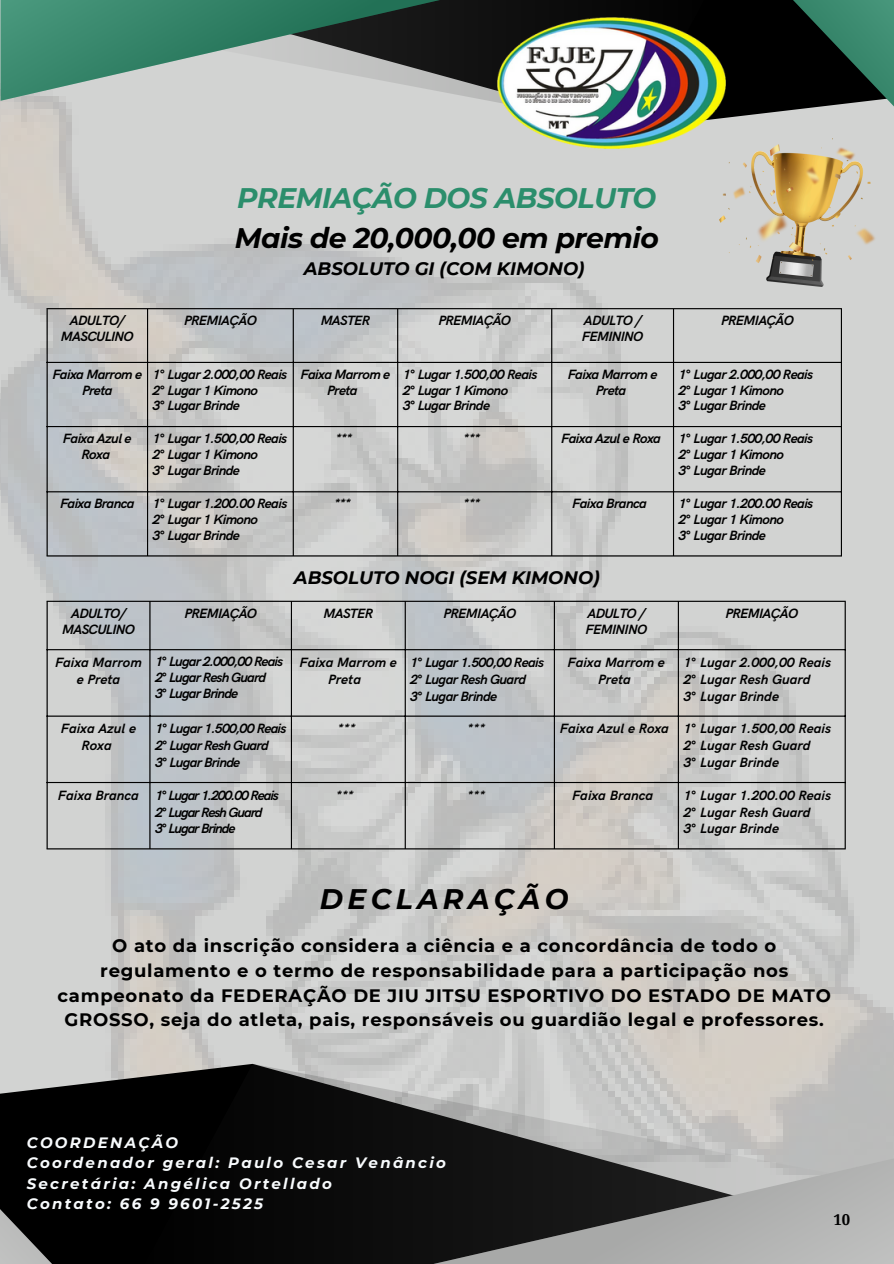
<style>
.page{position:relative;width:894px;height:1264px;background:#fff}
.page>*{position:absolute;margin:0;border:0;box-sizing:border-box;transform-origin:0 0}
.t1{font:italic 700 28.2px "Montserrat";letter-spacing:-.02em;color:#000}
.t2{font:italic 700 28.2px "Montserrat";letter-spacing:-.02em;color:#2b8e6c}
.t3{font:italic 700 28.2px "Montserrat";letter-spacing:.15em;color:#000}
.t4{font:700 18px/24.8px "Montserrat";letter-spacing:.04em;color:#000;text-align:center}
.t5{font:italic 700 18px "Montserrat";color:#000}
.t6{font:italic 700 15px "Montserrat";letter-spacing:.15em;color:#f8fbfd}
.t7{font:700 15px "Droid Serif";color:#000}
.t8{font:italic 700 13.5px/15.8px "HK Grotesk";letter-spacing:-.045em;color:#000;text-align:center}
.t9{font:italic 700 13.5px/16.8px "HK Grotesk";color:#000;text-align:center}
.t10{font:italic 700 13.5px "HK Grotesk";letter-spacing:-.065em;color:#000}
.t11{font:italic 700 13.5px "HK Grotesk";letter-spacing:-.08em;color:#000}
</style>
<div class="page">
<img style="left:0;top:0;width:893px;height:1063px">
<svg style="left:728px;top:0;width:22px;height:128px;background:#131313"></svg>
<svg style="left:1px;top:0;width:727px;height:128px;background:#bbbbba"></svg>
<svg style="left:1px;top:0;width:635px;height:101px;background:#5f8175"></svg>
<svg style="left:750px;top:0;width:143px;height:138px;background:#3f554d"></svg>
<img style="left:497px;top:17px;width:232px;height:140px">
<hr style="left:47px;top:309px;width:1px;height:246px;background:#000">
<hr style="left:147px;top:309px;width:1px;height:246px;background:#000">
<hr style="left:292px;top:309px;width:2px;height:246px;background:#000">
<hr style="left:397px;top:309px;width:1px;height:246px;background:#000">
<hr style="left:551px;top:309px;width:1px;height:246px;background:#000">
<hr style="left:672px;top:309px;width:2px;height:246px;background:#000">
<hr style="left:840px;top:309px;width:1px;height:246px;background:#000">
<hr style="left:47px;top:308px;width:794px;height:1px;background:#000">
<hr style="left:47px;top:362px;width:794px;height:1px;background:#000">
<hr style="left:47px;top:426px;width:794px;height:1px;background:#000">
<hr style="left:47px;top:491px;width:794px;height:1px;background:#000">
<hr style="left:47px;top:555px;width:794px;height:1px;background:#000">
<img style="left:719px;top:138px;width:157px;height:149px">
<hr style="left:47px;top:602px;width:1px;height:246px;background:#000">
<hr style="left:149px;top:602px;width:1px;height:246px;background:#000">
<hr style="left:291px;top:602px;width:1px;height:246px;background:#000">
<hr style="left:404px;top:602px;width:1px;height:246px;background:#000">
<hr style="left:553px;top:602px;width:1px;height:246px;background:#000">
<hr style="left:677px;top:602px;width:1px;height:246px;background:#000">
<hr style="left:844px;top:602px;width:1px;height:246px;background:#000">
<hr style="left:47px;top:600px;width:798px;height:2px;background:#000">
<hr style="left:47px;top:649px;width:798px;height:1px;background:#000">
<hr style="left:47px;top:715px;width:798px;height:1px;background:#000">
<hr style="left:47px;top:782px;width:798px;height:1px;background:#000">
<hr style="left:47px;top:848px;width:798px;height:1px;background:#000">
<svg style="left:92px;top:1063px;width:30px;height:200px;background:#121212"></svg>
<svg style="left:122px;top:1063px;width:771px;height:200px;background:#5e5e5d"></svg>
<svg style="left:250px;top:1102px;width:643px;height:161px;background:#636463"></svg>
<svg style="left:0;top:1049px;width:92px;height:214px;background:#343434"></svg>
<p class="t2" style="left:237px;top:180px;width:420px">PREMIAÇÃO DOS ABSOLUTO</p>
<p class="t1" style="left:235px;top:221px;width:425px">Mais de 20,000,00 em premio</p>
<p class="t5" style="left:304px;top:257px;width:282px">ABSOLUTO GI (COM KIMONO)</p>
<p class="t8" style="left:61px;top:313px;width:74px">ADULTO/<br>MASCULINO</p>
<p class="t8" style="left:184px;top:313px;width:74px">PREMIAÇÃO</p>
<p class="t8" style="left:320px;top:313px;width:51px">MASTER</p>
<h1 class="t8" style="left:438px;top:313px;width:74px">PREMIAÇÃO</h1>
<h2 class="t8" style="left:581px;top:313px;width:63px;text-align:left">ADULTO /<br>FEMININO</h2>
<h3 class="t8" style="left:720px;top:313px;width:74px">PREMIAÇÃO</h3>
<p class="t8" style="left:52px;top:367px;width:91px">Faixa Marrom e<br>Preta</p>
<p class="t8" style="left:153px;top:367px;width:136px">1° Lugar 2.000,00 Reais</p>
<p class="t8" style="left:300px;top:367px;width:91px">Faixa Marrom e<br>Preta</p>
<p class="t8" style="left:402px;top:367px;width:136px">1° Lugar 1.500,00 Reais</p>
<p class="t8" style="left:567px;top:367px;width:91px">Faixa Marrom e<br>Preta</p>
<p class="t8" style="left:678px;top:367px;width:136px">1° Lugar 2.000,00 Reais</p>
<p class="t8" style="left:153px;top:383px;width:107px">2° Lugar 1 Kimono</p>
<p class="t8" style="left:153px;top:398px;width:89px">3° Lugar Brinde</p>
<p class="t8" style="left:402px;top:383px;width:107px">2° Lugar 1 Kimono</p>
<p class="t8" style="left:402px;top:398px;width:89px">3° Lugar Brinde</p>
<p class="t8" style="left:678px;top:383px;width:107px">2° Lugar 1 Kimono</p>
<p class="t8" style="left:678px;top:398px;width:89px">3° Lugar Brinde</p>
<p class="t8" style="left:63px;top:431px;width:70px">Faixa Azul e<br>Roxa</p>
<p class="t8" style="left:153px;top:431px;width:136px">1° Lugar 1.500,00 Reais</p>
<p class="t8" style="left:153px;top:447px;width:107px">2° Lugar 1 Kimono</p>
<p class="t8" style="left:153px;top:462px;width:89px">3° Lugar Brinde</p>
<p class="t8" style="left:60px;top:496px;width:76px">Faixa Branca</p>
<p class="t8" style="left:153px;top:496px;width:136px">1° Lugar 1.200.00 Reais</p>
<p class="t8" style="left:153px;top:512px;width:107px">2° Lugar 1 Kimono</p>
<p class="t8" style="left:153px;top:528px;width:89px">3° Lugar Brinde</p>
<p class="t8" style="left:335px;top:431px;width:18px">***</p>
<p class="t8" style="left:463px;top:431px;width:18px">***</p>
<p class="t8" style="left:561px;top:431px;width:101px">Faixa Azul e Roxa</p>
<p class="t8" style="left:678px;top:431px;width:136px">1° Lugar 1.500,00 Reais</p>
<p class="t8" style="left:678px;top:447px;width:107px">2° Lugar 1 Kimono</p>
<p class="t8" style="left:678px;top:462px;width:89px">3° Lugar Brinde</p>
<p class="t8" style="left:334px;top:496px;width:18px">***</p>
<p class="t8" style="left:463px;top:496px;width:18px">***</p>
<p class="t8" style="left:572px;top:496px;width:76px">Faixa Branca</p>
<p class="t8" style="left:678px;top:496px;width:136px">1° Lugar 1.200.00 Reais</p>
<p class="t8" style="left:678px;top:512px;width:107px">2° Lugar 1 Kimono</p>
<p class="t8" style="left:678px;top:528px;width:89px">3° Lugar Brinde</p>
<p class="t5" style="left:294px;top:566px;width:307px">ABSOLUTO NOGI (SEM KIMONO)</p>
<p class="t8" style="left:62px;top:606px;width:74px">ADULTO/<br>MASCULINO</p>
<p class="t8" style="left:184px;top:606px;width:74px">PREMIAÇÃO</p>
<p class="t8" style="left:323px;top:606px;width:51px">MASTER</p>
<h3 class="t8" style="left:443px;top:606px;width:74px">PREMIAÇÃO</h3>
<p class="t8" style="left:585px;top:606px;width:63px;text-align:left">ADULTO /<br>FEMININO</p>
<p class="t8" style="left:725px;top:606px;width:74px">PREMIAÇÃO</p>
<p class="t9" style="left:55px;top:654px;width:88px">Faixa Marrom e Preta</p>
<p class="t10" style="left:155px;top:654px;width:129px">1° Lugar 2.000,00 Reais</p>
<p class="t9" style="left:299px;top:654px;width:99px">Faixa Marrom e<br>Preta</p>
<p class="t8" style="left:410px;top:655px;width:135px">1° Lugar 1.500,00 Reais</p>
<p class="t9" style="left:567px;top:654px;width:99px">Faixa Marrom e<br>Preta</p>
<p class="t9" style="left:683px;top:654px;width:149px">1° Lugar 2.000,00 Reais</p>
<p class="t10" style="left:155px;top:669px;width:113px">2° Lugar Resh Guard</p>
<p class="t10" style="left:155px;top:685px;width:85px">3° Lugar Brinde</p>
<p class="t8" style="left:410px;top:671px;width:117px">2° Lugar Resh Guard</p>
<p class="t8" style="left:410px;top:688px;width:88px">3° Lugar Brinde</p>
<p class="t9" style="left:683px;top:671px;width:129px">2° Lugar Resh Guard</p>
<p class="t9" style="left:683px;top:688px;width:97px">3° Lugar Brinde</p>
<p class="t9" style="left:61px;top:720px;width:77px">Faixa Azul e<br>Roxa</p>
<p class="t8" style="left:155px;top:721px;width:133px">1° Lugar 1.500,00 Reais</p>
<p class="t8" style="left:155px;top:738px;width:115px">2° Lugar Resh Guard</p>
<p class="t8" style="left:155px;top:755px;width:87px">3° Lugar Brinde</p>
<p class="t9" style="left:58px;top:787px;width:82px">Faixa Branca</p>
<p class="t11" style="left:155px;top:787px;width:125px">1° Lugar 1.200.00 Reais</p>
<p class="t11" style="left:155px;top:804px;width:109px">2° Lugar Resh Guard</p>
<p class="t11" style="left:155px;top:821px;width:82px">3° Lugar Brinde</p>
<p class="t8" style="left:337px;top:721px;width:19px">***</p>
<p class="t8" style="left:467px;top:721px;width:19px">***</p>
<p class="t9" style="left:559px;top:720px;width:110px">Faixa Azul e Roxa</p>
<p class="t9" style="left:683px;top:720px;width:149px">1° Lugar 1.500,00 Reais</p>
<p class="t9" style="left:683px;top:737px;width:129px">2° Lugar Resh Guard</p>
<p class="t9" style="left:683px;top:754px;width:97px">3° Lugar Brinde</p>
<p class="t8" style="left:335px;top:787px;width:19px">***</p>
<p class="t8" style="left:467px;top:787px;width:19px">***</p>
<p class="t9" style="left:572px;top:787px;width:82px">Faixa Branca</p>
<p class="t9" style="left:683px;top:787px;width:149px">1° Lugar 1.200.00 Reais</p>
<p class="t9" style="left:683px;top:804px;width:129px">2° Lugar Resh Guard</p>
<p class="t9" style="left:683px;top:821px;width:97px">3° Lugar Brinde</p>
<p class="t3" style="left:320px;top:881px;width:250px">DECLARAÇÃO</p>
<p class="t4" style="left:57px;top:933px;width:774px">O ato da inscrição considera a ciência e a concordância de todo o regulamento e o termo de responsabilidade para a participação nos campeonato da FEDERAÇÃO DE JIU JITSU ESPORTIVO DO ESTADO DE MATO GROSSO, seja do atleta, pais, responsáveis ou guardião legal e professores.</p>
<p class="t6" style="left:27px;top:1133px;width:153px">COORDENAÇÃO</p>
<h1 class="t6" style="left:27px;top:1153px;width:420px">Coordenador geral: Paulo Cesar Venâncio</h1>
<h4 class="t6" style="left:27px;top:1174px;width:307px">Secretária: Angélica Ortellado</h4>
<p class="t6" style="left:27px;top:1194px;width:238px">Contato: 66 9 9601-2525</p>
<p class="t7" style="left:833px;top:1211px;width:18px">10</p>
</div>
